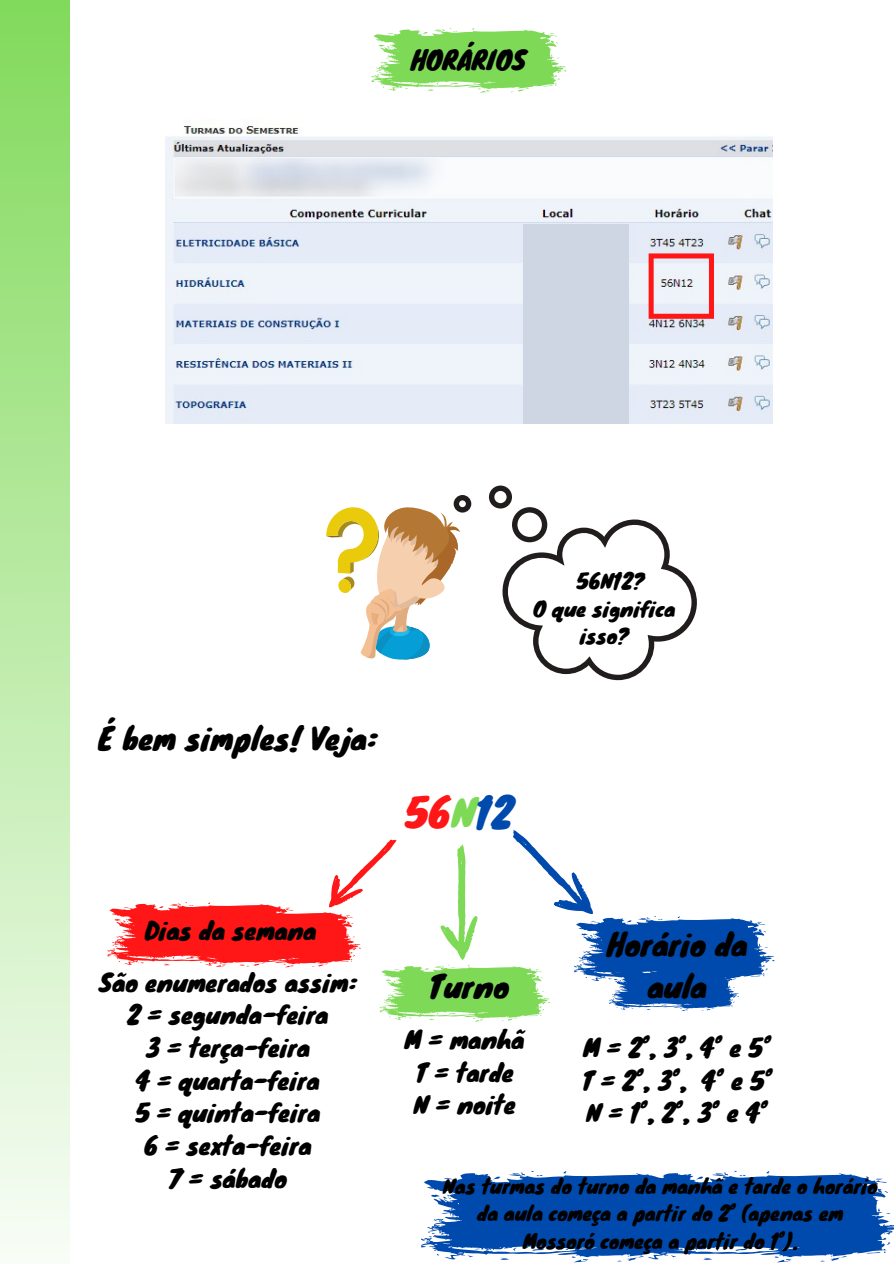
<style>
.page{position:relative;width:894px;height:1264px;background:#fff}
.page>*{position:absolute;margin:0;border:0;box-sizing:border-box;transform-origin:0 0}
.t1{font:39px "Knewave";color:#ff1616}
.t2{font:30px/41.7px "Knewave";color:#000;text-align:center}
.t3{font:25.5px "Knewave";color:#000}
.t4{font:24px/32.7px "Knewave";color:#000;text-align:center}
.t5{font:20.25px "Knewave";color:#000}
.t6{font:19.5px/27px "Knewave";color:#000;text-align:center}
.s1{color:#7ed957}
.s2{color:#004aad}
</style>
<div class="page">
<div style="left:0;top:0;width:70px;height:1263px;background:linear-gradient(to bottom,#81da5b,#f8fdf7)"></div>
<svg style="left:371px;top:28px;width:195px;height:65px"></svg>
<img style="left:166px;top:120px;width:605px;height:303px">
<svg style="left:648px;top:253px;width:65px;height:66px"></svg>
<svg style="left:489px;top:485px;width:207px;height:195px"></svg>
<svg style="left:326px;top:495px;width:145px;height:164px"></svg>
<div style="left:522px;top:224px;width:106px;height:200px;background:#ced6e4"></div>
<svg style="left:107px;top:829px;width:667px;height:192px"></svg>
<svg style="left:421px;top:1170px;width:472px;height:92px"></svg>
<p class="t3" style="left:411px;top:39px;width:117px">HORÁRIOS</p>
<p class="t5" style="left:576px;top:564px;width:69px">56N12?</p>
<p class="t5" style="left:533px;top:592px;width:143px">O que significa</p>
<p class="t5" style="left:579px;top:619px;width:51px">isso?</p>
<p class="t2" style="left:98px;top:716px;width:281px">É bem simples! Veja:</p>
<h1 class="t1" style="left:405px;top:780px;width:109px">56<span class="s1">N</span><span class="s2">12</span></h1>
<p class="t4" style="left:99px;top:903px;width:259px;line-height:51.6px">Dias da semana<br>São enumerados assim:</p>
<p class="t4" style="left:127px;top:997px;width:202px">2 = segunda-feira<br>3 = terça-feira<br>4 = quarta-feira<br>5 = quinta-feira<br>6 = sexta-feira<br>7 = sábado</p>
<p class="t2" style="left:428px;top:964px;width:82px">Turno</p>
<p class="t4" style="left:405px;top:1022px;width:121px">M = manhã<br>T = tarde<br>N = noite</p>
<p class="t2" style="left:607px;top:922px;width:142px">Horário da aula</p>
<p class="t4" style="left:581px;top:1030px;width:192px;text-align:justify">M = 2º, 3º, 4º e 5º T = 2º, 3º, 4º e 5º N = 1º, 2º, 3º e 4º</p>
<p class="t6" style="left:443px;top:1172px;width:436px">Nas turmas do turno da manhã e tarde o horário da aula começa a partir do 2º (apenas em<br>Mossoró começa a partir do 1º).</p>
</div>
